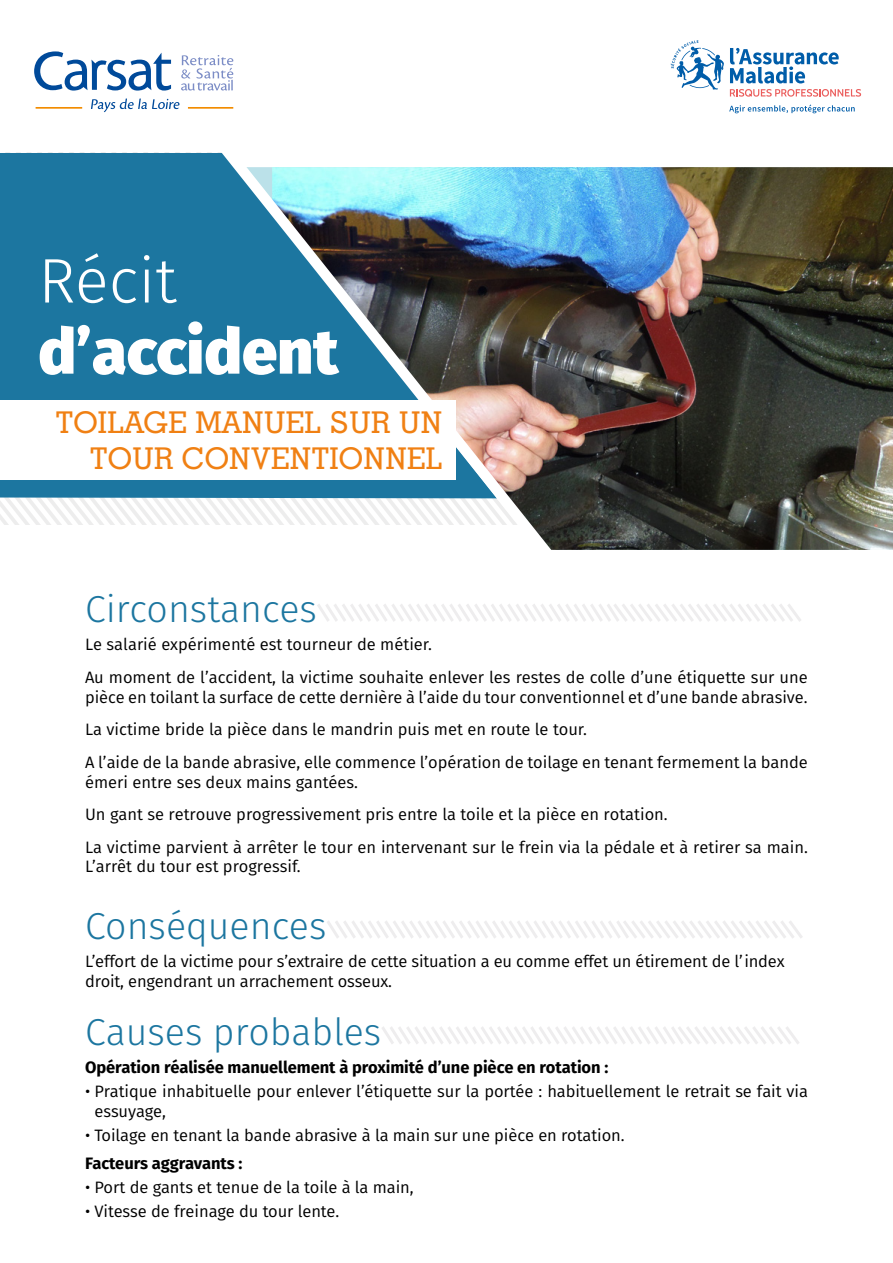
<style>
.page{position:relative;width:893px;height:1263px;background:#fff}
.page>*{position:absolute;margin:0;border:0;box-sizing:border-box;transform-origin:0 0}
.t1{font:800 63px "Fira Sans";color:#fff}
.t2{font:300 63px "Fira Sans";color:#fff}
.t3{font:300 37.5px "Fira Sans";color:#1c76a0}
.t4{font:500 30px/36px "Geometric Slab 703 BT";letter-spacing:.01em;color:#f08013;text-align:right}
.t5{font:16.5px/32.5px "Fira Sans";color:#000}
.t6{font:700 16.5px "Fira Sans";letter-spacing:-.005em;color:#000}
</style>
<div class="page">
<img style="left:570px;top:167px;width:323px;height:383px">
<svg style="left:0;top:498px;width:142px;height:26px"></svg>
<div style="left:0;top:153px;width:194px;height:345px;background:#1c76a0"></div>
<img style="left:194px;top:152px;width:376px;height:398px">
<svg style="left:34px;top:51px;width:200px;height:62px"></svg>
<svg style="left:317px;top:604px;width:484px;height:18px"></svg>
<svg style="left:327px;top:921px;width:476px;height:17px"></svg>
<svg style="left:382px;top:1026px;width:417px;height:18px"></svg>
<div style="left:0;top:401px;width:455px;height:79px;background:#fff"></div>
<svg style="left:730px;top:48px;width:109px;height:35px"></svg>
<svg style="left:729px;top:104px;width:126px;height:9px"></svg>
<svg style="left:671px;top:40px;width:53px;height:50px"></svg>
<svg style="left:730px;top:89px;width:131px;height:8px"></svg>
<h1 class="t2" style="left:38px;top:236px;width:140px">Récit</h1>
<h1 class="t1" style="left:38px;top:295px;width:302px">d’accident</h1>
<h3 class="t4" style="left:56px;top:404px;width:388px">TOILAGE MANUEL SUR UN<br>TOUR CONVENTIONNEL</h3>
<h2 class="t3" style="left:85px;top:582px;width:233px">Circonstances</h2>
<p class="t5" style="left:85px;top:628px;width:724px">Le salarié expérimenté est tourneur de métier.<br>Au moment de l’accident, la victime souhaite enlever les restes de colle d’une étiquette sur une</p>
<p class="t5" style="left:85px;top:680px;width:724px">pièce en toilant la surface de cette dernière à l’aide du tour conventionnel et d’une bande abrasive.<br>La victime bride la pièce dans le mandrin puis met en route le tour.<br>A l’aide de la bande abrasive, elle commence l’opération de toilage en tenant fermement la bande</p>
<p class="t5" style="left:85px;top:765px;width:724px">émeri entre ses deux mains gantées.<br>Un gant se retrouve progressivement pris entre la toile et la pièce en rotation.<br>La victime parvient à arrêter le tour en intervenant sur le frein via la pédale et à retirer sa main.</p>
<p class="t5" style="left:85px;top:850px;width:217px">L’arrêt du tour est progressif.</p>
<h2 class="t3" style="left:85px;top:899px;width:243px">Conséquences</h2>
<p class="t5" style="left:85px;top:951px;width:701px;line-height:19.8px">L’effort de la victime pour s’extraire de cette situation a eu comme effet un étirement de l’index droit, engendrant un arrachement osseux.</p>
<h2 class="t3" style="left:85px;top:1005px;width:298px">Causes probables</h2>
<p class="t6" style="left:85px;top:1053px;width:525px">Opération réalisée manuellement à proximité d’une pièce en rotation :</p>
<p class="t5" style="left:94px;top:1081px;width:715px;line-height:19.8px;text-indent:-9px">• Pratique inhabituelle pour enlever l’étiquette sur la portée : habituellement le retrait se fait via essuyage,</p>
<p class="t5" style="left:85px;top:1118px;width:541px">• Toilage en tenant la bande abrasive à la main sur une pièce en rotation.</p>
<p class="t6" style="left:85px;top:1149px;width:159px">Facteurs aggravants :</p>
<p class="t5" style="left:85px;top:1171px;width:330px">• Port de gants et tenue de la toile à la main,</p>
<p class="t5" style="left:85px;top:1195px;width:256px">• Vitesse de freinage du tour lente.</p>
</div>
